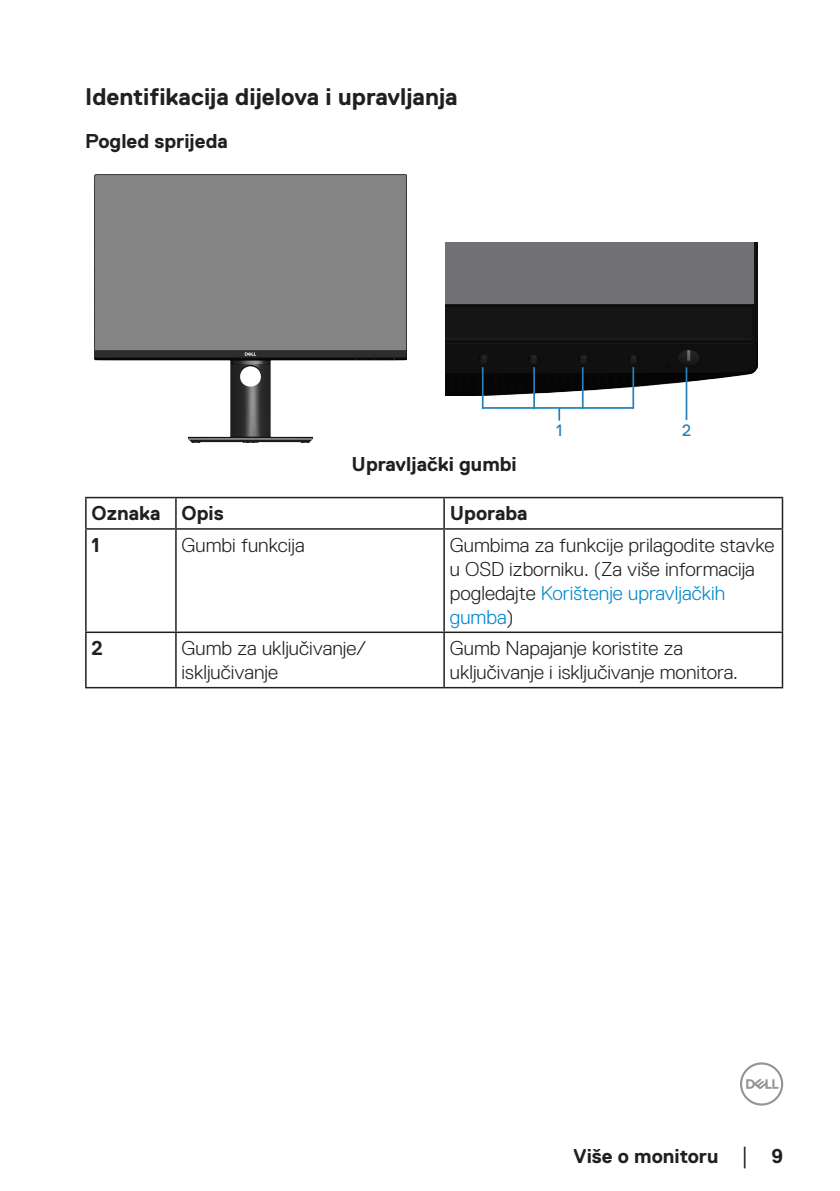
<style>
.page{position:relative;width:840px;height:1191px;background:#fff}
.page>*{position:absolute;margin:0;border:0;box-sizing:border-box;transform-origin:0 0}
.Head2{font:700 24px "Dell Replica";color:#231f20}
.text{font:300 20px/24px "Dell Replica";color:#231f20}
.text-2{font:700 20px "Dell Replica";color:#231f20}
.text_bold{font:700 20px "Dell Replica";color:#231f20}
.Head3{font:700 20px "Dell Replica";color:#231f20}
.t1{font:16.4px "Dell Replica";color:#267fb9}
.s1{color:#0087cb}
.s2{font-family:"Times New Roman";font-weight:400;font-size:18px}
</style>
<div class="page">
<svg style="left:740px;top:1062px;width:42px;height:43px"></svg>
<img style="left:94px;top:175px;width:312px;height:268px">
<img style="left:445px;top:242px;width:311px;height:153px">
<div style="left:445px;top:242px;width:308px;height:61px;background:#717175"></div>
<hr style="left:581px;top:367px;width:2px;height:42px;background:#267fb9">
<hr style="left:632px;top:367px;width:1px;height:42px;background:#267fb9">
<hr style="left:533px;top:367px;width:1px;height:42px;background:#267fb9">
<hr style="left:482px;top:407px;width:151px;height:2px;background:#267fb9">
<svg style="left:558px;top:408px;width:2px;height:12px"></svg>
<hr style="left:685px;top:367px;width:2px;height:53px;background:#267fb9">
<hr style="left:481px;top:367px;width:2px;height:42px;background:#267fb9">
<hr style="left:85px;top:497px;width:91px;height:1px;background:#231f20">
<hr style="left:85px;top:498px;width:2px;height:30px;background:#231f20">
<hr style="left:176px;top:497px;width:268px;height:1px;background:#231f20">
<hr style="left:175px;top:498px;width:1px;height:30px;background:#231f20">
<hr style="left:444px;top:497px;width:338px;height:1px;background:#231f20">
<hr style="left:443px;top:498px;width:1px;height:30px;background:#231f20">
<hr style="left:781px;top:498px;width:1px;height:30px;background:#231f20">
<hr style="left:85px;top:528px;width:91px;height:1px;background:#231f20">
<hr style="left:85px;top:529px;width:2px;height:102px;background:#231f20">
<hr style="left:176px;top:528px;width:268px;height:1px;background:#231f20">
<hr style="left:175px;top:529px;width:1px;height:102px;background:#231f20">
<hr style="left:444px;top:528px;width:338px;height:1px;background:#231f20">
<hr style="left:443px;top:529px;width:1px;height:102px;background:#231f20">
<hr style="left:781px;top:529px;width:1px;height:102px;background:#231f20">
<hr style="left:85px;top:631px;width:91px;height:2px;background:#231f20">
<hr style="left:85px;top:633px;width:2px;height:54px;background:#231f20">
<hr style="left:176px;top:631px;width:268px;height:2px;background:#231f20">
<hr style="left:175px;top:633px;width:1px;height:54px;background:#231f20">
<hr style="left:444px;top:631px;width:338px;height:2px;background:#231f20">
<hr style="left:443px;top:633px;width:1px;height:54px;background:#231f20">
<hr style="left:781px;top:633px;width:1px;height:54px;background:#231f20">
<hr style="left:85px;top:687px;width:91px;height:1px;background:#231f20">
<hr style="left:176px;top:687px;width:268px;height:1px;background:#231f20">
<hr style="left:444px;top:687px;width:338px;height:1px;background:#231f20">
<p class="Head2" style="left:85px;top:84px;width:374px">Identifikacija dijelova i upravljanja</p>
<p class="Head3" style="left:85px;top:130px;width:144px">Pogled sprijeda</p>
<p class="text-2" style="left:351px;top:453px;width:166px">Upravljački gumbi</p>
<p class="t1" style="left:555px;top:422px;width:8px">1</p>
<p class="t1" style="left:681px;top:422px;width:11px">2</p>
<p class="text_bold" style="left:91px;top:502px;width:70px">Oznaka</p>
<p class="text_bold" style="left:181px;top:502px;width:44px">Opis</p>
<p class="text_bold" style="left:449px;top:502px;width:79px">Uporaba</p>
<p class="text-2" style="left:91px;top:533px;width:10px">1</p>
<p class="text" style="left:181px;top:533px;width:124px">Gumbi funkcija</p>
<p class="text" style="left:449px;top:533px;width:326px">Gumbima za funkcije prilagodite stavke u OSD izborniku. (Za više informacija pogledajte <span class="s1">Korištenje upravljačkih gumba</span>)</p>
<p class="text-2" style="left:91px;top:637px;width:13px">2</p>
<p class="text" style="left:181px;top:636px;width:186px">Gumb za uključivanje/ isključivanje</p>
<p class="text" style="left:449px;top:636px;width:289px">Gumb Napajanje koristite za uključivanje i isključivanje monitora.</p>
<p class="text-2" style="left:573px;top:1144px;width:211px">Više o monitoru <span class="s2">│</span> 9</p>
</div>
